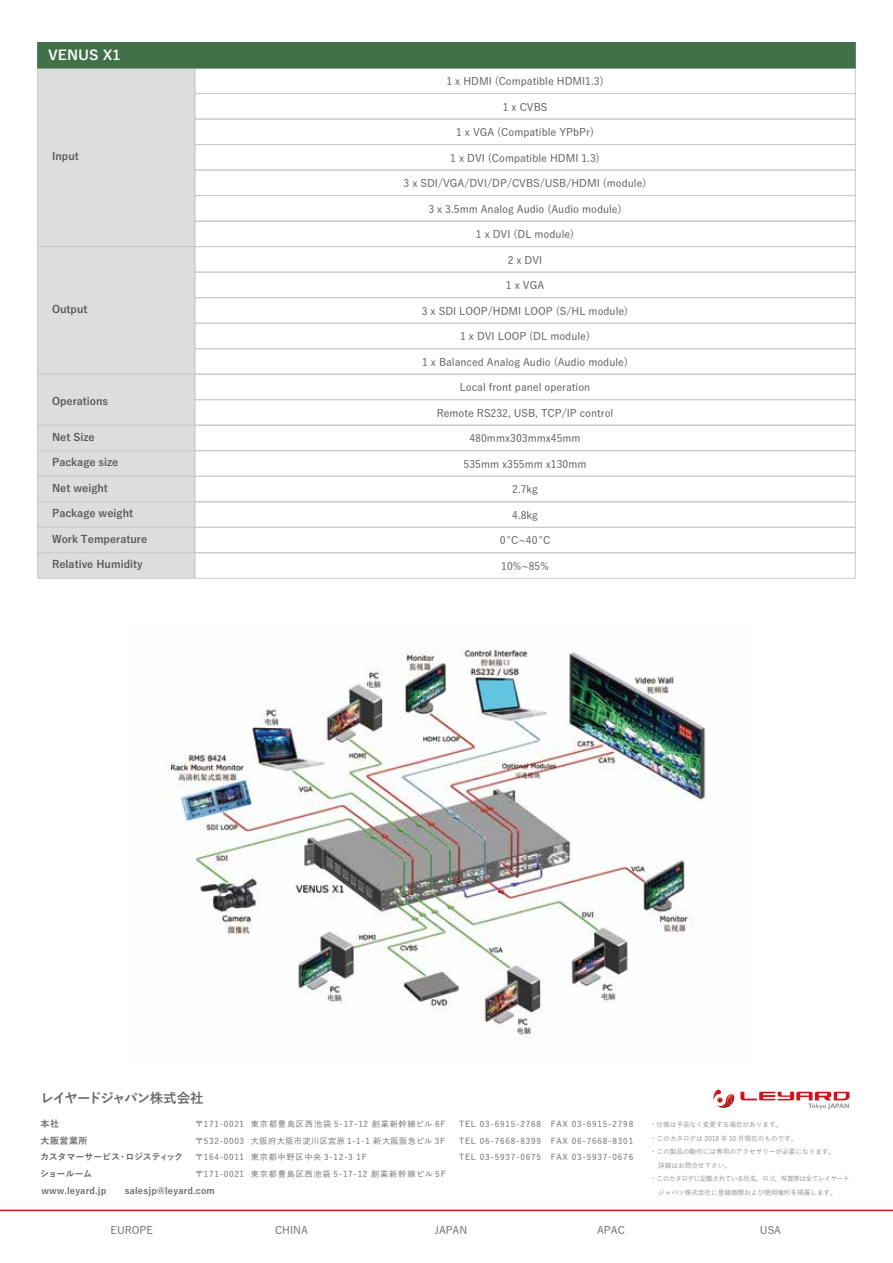
<style>
.page{position:relative;width:893px;height:1263px;background:#fff}
.page>*{position:absolute;margin:0;border:0;box-sizing:border-box;transform-origin:0 0}
.t1{font:700 13.5px "Yu Go";letter-spacing:-.075em;color:#666767}
.t2{font:700 13.5px "Yu Go";color:#fff;scale:1.06 1}
.t3{font:500 10.5px "Yu Go";color:#595757}
.t4{font:700 10.5px "Yu Go";color:#595757}
.t5{font:500 10.5px "Yu Go";color:#666}
.t6{font:700 9px "Yu Go";letter-spacing:.02em;color:#666}
.t7{font:700 9px/16.5px "Yu Go";letter-spacing:-.02em;color:#666}
.t8{font:500 8.25px/16.5px "Yu Go";letter-spacing:.08em;color:#666}
.t9{font:500 6.75px/13.5px "Yu Go";letter-spacing:-.02em;color:#898989}
</style>
<div class="page">
<img style="left:166px;top:649px;width:540px;height:390px">
<div style="left:37px;top:68px;width:158px;height:179px;background:#dcdddd;border:1px solid #c9caca"></div>
<div style="left:194px;top:68px;width:662px;height:26px;border:1px solid #c9caca"></div>
<div style="left:194px;top:93px;width:662px;height:26px;border:1px solid #c9caca"></div>
<div style="left:37px;top:246px;width:158px;height:129px;background:#dcdddd;border:1px solid #c9caca"></div>
<div style="left:194px;top:119px;width:662px;height:26px;border:1px solid #c9caca"></div>
<div style="left:194px;top:144px;width:662px;height:26px;border:1px solid #c9caca"></div>
<div style="left:194px;top:170px;width:662px;height:26px;border:1px solid #c9caca"></div>
<div style="left:194px;top:195px;width:662px;height:26px;border:1px solid #c9caca"></div>
<div style="left:194px;top:221px;width:662px;height:26px;border:1px solid #c9caca"></div>
<div style="left:37px;top:374px;width:158px;height:52px;background:#dcdddd;border:1px solid #c9caca"></div>
<div style="left:194px;top:246px;width:662px;height:26px;border:1px solid #c9caca"></div>
<div style="left:194px;top:272px;width:662px;height:26px;border:1px solid #c9caca"></div>
<div style="left:37px;top:425px;width:158px;height:26px;background:#dcdddd;border:1px solid #c9caca"></div>
<div style="left:194px;top:297px;width:662px;height:27px;border:1px solid #c9caca"></div>
<div style="left:37px;top:450px;width:158px;height:27px;background:#dcdddd;border:1px solid #c9caca"></div>
<div style="left:194px;top:323px;width:662px;height:26px;border:1px solid #c9caca"></div>
<div style="left:37px;top:476px;width:158px;height:26px;background:#dcdddd;border:1px solid #c9caca"></div>
<div style="left:194px;top:348px;width:662px;height:27px;border:1px solid #c9caca"></div>
<div style="left:37px;top:501px;width:158px;height:27px;background:#dcdddd;border:1px solid #c9caca"></div>
<div style="left:194px;top:374px;width:662px;height:26px;border:1px solid #c9caca"></div>
<div style="left:37px;top:527px;width:158px;height:26px;background:#dcdddd;border:1px solid #c9caca"></div>
<div style="left:194px;top:399px;width:662px;height:27px;border:1px solid #c9caca"></div>
<div style="left:37px;top:552px;width:158px;height:27px;background:#dcdddd;border:1px solid #c9caca"></div>
<div style="left:194px;top:425px;width:662px;height:26px;border:1px solid #c9caca"></div>
<div style="left:194px;top:450px;width:662px;height:27px;border:1px solid #c9caca"></div>
<div style="left:194px;top:476px;width:662px;height:26px;border:1px solid #c9caca"></div>
<div style="left:194px;top:501px;width:662px;height:27px;border:1px solid #c9caca"></div>
<div style="left:194px;top:527px;width:662px;height:26px;border:1px solid #c9caca"></div>
<div style="left:194px;top:552px;width:662px;height:27px;border:1px solid #c9caca"></div>
<div style="left:37px;top:42px;width:819px;height:26px;background:#427149"></div>
<svg style="left:740px;top:1091px;width:109px;height:18px"></svg>
<svg style="left:713px;top:1090px;width:21px;height:18px"></svg>
<hr style="left:0;top:1209px;width:893px;height:2px;background:#d0121b">
<p class="t2" style="left:48px;top:48px;width:70px">VENUS X1</p>
<p class="t4" style="left:52px;top:150px;width:28px">Input</p>
<p class="t4" style="left:52px;top:303px;width:37px">Output</p>
<p class="t4" style="left:52px;top:395px;width:58px">Operations</p>
<p class="t4" style="left:52px;top:431px;width:44px">Net Size</p>
<p class="t4" style="left:52px;top:456px;width:68px">Package size</p>
<p class="t4" style="left:52px;top:482px;width:57px">Net weight</p>
<p class="t4" style="left:52px;top:507px;width:83px">Package weight</p>
<p class="t4" style="left:52px;top:533px;width:97px">Work Temperature</p>
<p class="t4" style="left:52px;top:558px;width:92px">Relative Humidity</p>
<p class="t3" style="left:446px;top:72px;width:159px">1 x HDMI (Compatible HDMI1.3)</p>
<p class="t3" style="left:503px;top:97px;width:46px">1 x CVBS</p>
<p class="t3" style="left:456px;top:123px;width:139px">1 x VGA (Compatible YPbPr)</p>
<p class="t3" style="left:450px;top:148px;width:151px">1 x DVI (Compatible HDMI 1.3)</p>
<p class="t3" style="left:404px;top:174px;width:244px">3 x SDI/VGA/DVI/DP/CVBS/USB/HDMI (module)</p>
<p class="t3" style="left:428px;top:199px;width:195px">3 x 3.5mm Analog Audio (Audio module)</p>
<p class="t3" style="left:476px;top:225px;width:100px">1 x DVI (DL module)</p>
<p class="t3" style="left:508px;top:250px;width:36px">2 x DVI</p>
<p class="t3" style="left:506px;top:276px;width:40px">1 x VGA</p>
<p class="t3" style="left:422px;top:301px;width:208px">3 x SDI LOOP/HDMI LOOP (S/HL module)</p>
<p class="t3" style="left:460px;top:327px;width:131px">1 x DVI LOOP (DL module)</p>
<p class="t3" style="left:422px;top:352px;width:207px">1 x Balanced Analog Audio (Audio module)</p>
<p class="t3" style="left:460px;top:378px;width:132px">Local front panel operation</p>
<p class="t3" style="left:437px;top:403px;width:178px">Remote RS232, USB, TCP/IP control</p>
<p class="t3" style="left:469px;top:429px;width:113px">480mmx303mmx45mm</p>
<p class="t3" style="left:464px;top:454px;width:124px">535mm x355mm x130mm</p>
<p class="t3" style="left:512px;top:480px;width:27px">2.7kg</p>
<p class="t3" style="left:512px;top:505px;width:27px">4.8kg</p>
<p class="t3" style="left:500px;top:531px;width:52px">0 °C~40 °C</p>
<p class="t3" style="left:501px;top:556px;width:49px">10%~85%</p>
<p class="t1" style="left:40px;top:1090px;width:165px">レイヤードジャパン株式会社</p>
<p class="t7" style="left:40px;top:1132px;width:145px">大阪営業所<br>カスタマーサービス・ロジスティックショールーム</p>
<p class="t8" style="left:195px;top:1115px;width:252px">〒171-0021 東京都豊島区西池袋 5-17-12 創業新幹線ビル 6F〒532-0003 大阪府大阪市淀川区宮原 1-1-1 新大阪阪急ビル 3F〒164-0011 東京都中野区中央 3-12-3 1F<br>〒171-0021 東京都豊島区西池袋 5-17-12 創業新幹線ビル 5F</p>
<p class="t8" style="left:459px;top:1115px;width:176px;text-align:justify">TEL 03-6915-2768　FAX 03-6915-2798<br>TEL 06-7668-8399　FAX 06-7668-8301<br>TEL 03-5937-0675　FAX 03-5937-0676</p>
<p class="t6" style="left:41px;top:1186px;width:175px">www.leyard.jp　　salesjp@leyard.com</p>
<p class="t9" style="left:650px;top:1117px;width:201px">・仕様は予告なく変更する場合があります。　<br>・このカタログは 2018 年 10 月現在のものです。　<br>・この製品の動作には専用のアクセサリーが必要になります。<br>　詳細はお問合せ下さい。<br>・このカタログに記載されている社名、ロゴ、写真等は全てレイヤード　ジャパン株式会社に登録商標および使用権利を帰属します。</p>
<p class="t5" style="left:111px;top:1220px;width:44px">EUROPE</p>
<p class="t5" style="left:275px;top:1220px;width:34px">CHINA</p>
<p class="t5" style="left:435px;top:1220px;width:34px">JAPAN</p>
<p class="t5" style="left:760px;top:1220px;width:23px">USA</p>
<p class="t5" style="left:597px;top:1220px;width:29px">APAC</p>
</div>
